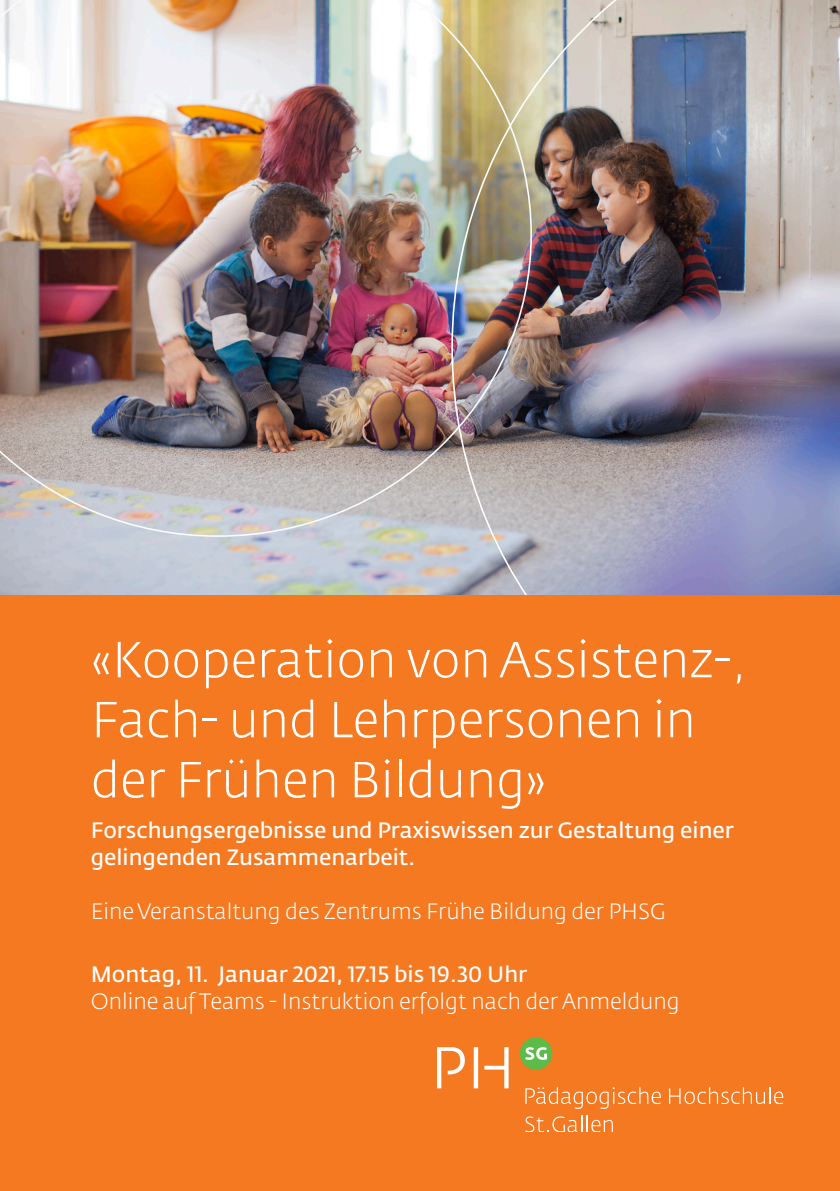
<style>
.page{position:relative;width:840px;height:1191px;background:#fff}
.page>*{position:absolute;margin:0;border:0;box-sizing:border-box;transform-origin:0 0}
.t1{font:300 50px/60px "Fedra Sans Std";color:#fff}
.t2{font:600 22px/27px "Fedra Sans Std";color:#fff}
.t3{font:300 22px "Fedra Sans Std";color:#fff}
</style>
<div class="page">
<img style="left:451px;top:0;width:388px;height:595px">
<div style="left:0;top:595px;width:839px;height:596px;background:#f47921"></div>
<img style="left:0;top:0;width:531px;height:537px">
<svg style="left:525px;top:1087px;width:135px;height:21px"></svg>
<svg style="left:669px;top:1087px;width:113px;height:17px"></svg>
<svg style="left:525px;top:1115px;width:87px;height:16px"></svg>
<svg style="left:437px;top:1047px;width:27px;height:41px"></svg>
<svg style="left:473px;top:1047px;width:35px;height:41px"></svg>
<div style="left:519px;top:1037px;width:33px;height:32px;background:#5dbb48;border-radius:50%"></div>
<svg style="left:525px;top:1047px;width:21px;height:12px"></svg>
<p class="t1" style="left:91px;top:630px;width:657px">«Kooperation von Assistenz-,<br>Fach- und Lehrpersonen in der Frühen Bildung»</p>
<p class="t2" style="left:91px;top:817px;width:644px">Forschungsergebnisse und Praxiswissen zur Gestaltung einer gelingenden Zusammenarbeit.</p>
<p class="t3" style="left:91px;top:898px;width:576px">Eine Veranstaltung des Zentrums Frühe Bildung der PHSG</p>
<p class="t2" style="left:91px;top:961px;width:437px">Montag, 11. Januar 2021, 17.15 bis 19.30 Uhr</p>
<p class="t3" style="left:91px;top:988px;width:590px">Online auf Teams - Instruktion erfolgt nach der Anmeldung</p>
</div>
